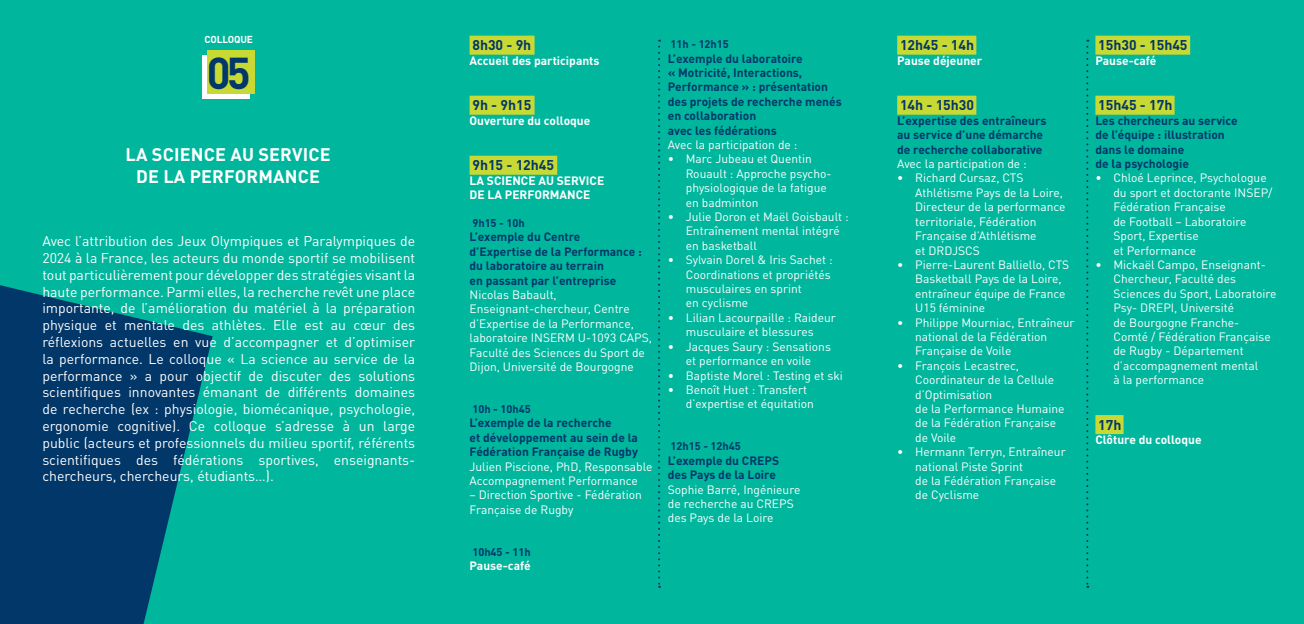
<style>
.page{position:relative;width:1304px;height:624px;background:#00b79e}
.page>*{position:absolute;margin:0;border:0;box-sizing:border-box;transform-origin:0 0}
.t1{font:700 44px "DIN Pro";color:#013769}
.t2{font:700 18px "DIN Pro";letter-spacing:.01em;color:#fff}
.t3{font:14px/16.8px "DIN Pro";color:#fff;text-align:justify}
.t4{font:700 14px "DIN Pro";color:#013769}
.t5{font:12px/14.4px "DIN Pro";color:#fff}
.t6{font:700 12px/14.4px "DIN Pro";color:#013769}
.t7{font:700 12px "DIN Pro";color:#fff}
.t8{font:700 11px "DIN Pro";color:#013769}
.t9{font:700 10px "DIN Pro";letter-spacing:-.01em;color:#fff}
</style>
<div class="page">
<svg style="left:0;top:285px;width:213px;height:339px;fill:#013769"></svg>
<div style="left:202px;top:55px;width:47px;height:44px;background:#fff"></div>
<div style="left:207px;top:50px;width:48px;height:43px;background:#c9d934"></div>
<div style="left:470px;top:36px;width:65px;height:19px;background:#c9d934"></div>
<div style="left:470px;top:96px;width:65px;height:19px;background:#c9d934"></div>
<div style="left:470px;top:156px;width:87px;height:19px;background:#c9d934"></div>
<div style="left:897px;top:36px;width:79px;height:19px;background:#c9d934"></div>
<div style="left:897px;top:96px;width:79px;height:19px;background:#c9d934"></div>
<div style="left:1095px;top:36px;width:95px;height:19px;background:#c9d934"></div>
<div style="left:1095px;top:96px;width:80px;height:19px;background:#c9d934"></div>
<div style="left:1095px;top:415px;width:29px;height:19px;background:#c9d934"></div>
<svg style="left:658px;top:40px;width:2px;height:547px"></svg>
<svg style="left:1086px;top:40px;width:2px;height:547px"></svg>
<p class="t9" style="left:205px;top:31px;width:50px">COLLOQUE</p>
<p class="t1" style="left:207px;top:36px;width:45px">05</p>
<p class="t2" style="left:126px;top:140px;width:207px">LA SCIENCE AU SERVICE</p>
<p class="t2" style="left:136px;top:161px;width:185px">DE LA PERFORMANCE</p>
<p class="t3" style="left:42px;top:231px;width:374px">Avec l’attribution des Jeux Olympiques et Paralympiques de 2024 à la France, les acteurs du monde sportif se mobilisent tout particulièrement pour développer des stratégies visant la haute performance. Parmi elles, la recherche revêt une place importante, de l’amélioration du matériel à la préparation physique et mentale des athlètes. Elle est au cœur des réflexions actuelles en vue d’accompagner et d’optimiser la performance. Le colloque « La science au service de la performance » a pour objectif de discuter des solutions scientifiques innovantes émanant de différents domaines de recherche (ex : physiologie, biomécanique, psychologie, ergonomie cognitive). Ce colloque s’adresse à un large public (acteurs et professionnels du milieu sportif, référents scientifiques des fédérations sportives, enseignants&shy;chercheurs, chercheurs, étudiants…).</p>
<p class="t4" style="left:472px;top:34px;width:60px">8h30 - 9h</p>
<p class="t7" style="left:470px;top:50px;width:131px">Accueil des participants</p>
<p class="t4" style="left:472px;top:94px;width:60px">9h - 9h15</p>
<p class="t7" style="left:470px;top:110px;width:122px">Ouverture du colloque</p>
<p class="t4" style="left:472px;top:154px;width:83px">9h15 - 12h45</p>
<p class="t7" style="left:470px;top:170px;width:136px">LA SCIENCE AU SERVICE</p>
<p class="t7" style="left:470px;top:185px;width:122px">DE LA PERFORMANCE</p>
<p class="t8" style="left:472px;top:214px;width:54px">9h15 - 10h</p>
<p class="t6" style="left:470px;top:228px;width:112px">L’exemple du Centre</p>
<p class="t6" style="left:470px;top:243px;width:174px">d’Expertise de la Performance : du laboratoire au terrain</p>
<p class="t6" style="left:470px;top:271px;width:148px">en passant par l’entreprise</p>
<p class="t5" style="left:470px;top:286px;width:89px">Nicolas Babault,</p>
<p class="t5" style="left:470px;top:300px;width:184px">Enseignant-chercheur, Centre d’Expertise de la Performance, laboratoire INSERM U-1093 CAPS,<br>Faculté des Sciences du Sport de<br>Dijon, Université de Bourgogne</p>
<p class="t8" style="left:472px;top:400px;width:60px">10h - 10h45</p>
<p class="t6" style="left:470px;top:414px;width:144px">L’exemple de la recherche</p>
<p class="t6" style="left:470px;top:429px;width:170px">et développement au sein de la<br>Fédération Française de Rugby</p>
<p class="t5" style="left:470px;top:458px;width:185px">Julien Piscione, PhD, Responsable<br>Accompagnement Performance</p>
<p class="t5" style="left:470px;top:486px;width:174px">– Direction Sportive - Fédération<br>Française de Rugby</p>
<p class="t8" style="left:472px;top:542px;width:60px">10h45 - 11h</p>
<p class="t7" style="left:470px;top:556px;width:63px">Pause-café</p>
<p class="t8" style="left:671px;top:35px;width:60px">11h - 12h15</p>
<p class="t6" style="left:668px;top:50px;width:162px">L’exemple du laboratoire<br>« Motricité, Interactions,<br>Performance » : présentation</p>
<p class="t6" style="left:668px;top:93px;width:175px">des projets de recherche menés en collaboration</p>
<p class="t6" style="left:668px;top:122px;width:110px">avec les fédérations</p>
<p class="t5" style="left:668px;top:136px;width:131px">Avec la participation de :</p>
<p class="t5" style="left:686px;top:151px;width:147px;text-indent:-18px">• Marc Jubeau et Quentin<br>Rouault : Approche psycho&shy;physiologique de la fatigue en badminton</p>
<p class="t5" style="left:686px;top:208px;width:164px;text-indent:-18px">• Julie Doron et Maël Goisbault :<br>Entraînement mental intégré en basketball</p>
<p class="t5" style="left:686px;top:251px;width:148px;text-indent:-18px">• Sylvain Dorel &amp; Iris Sachet :<br>Coordinations et propriétés musculaires en sprint<br>en cyclisme</p>
<p class="t5" style="left:668px;top:309px;width:170px;text-align:center">• Lilian Lacourpaille : Raideur musculaire et blessures</p>
<p class="t5" style="left:668px;top:338px;width:165px;text-align:center">• Jacques Saury : Sensations et performance en voile</p>
<p class="t5" style="left:668px;top:367px;width:177px">• Baptiste Morel : Testing et ski</p>
<p class="t5" style="left:686px;top:381px;width:130px;text-indent:-18px">• Benoît Huet : Transfert d’expertise et équitation</p>
<p class="t8" style="left:671px;top:437px;width:72px">12h15 - 12h45</p>
<p class="t6" style="left:668px;top:452px;width:113px">L’exemple du CREPS</p>
<p class="t6" style="left:668px;top:466px;width:110px">des Pays de la Loire</p>
<p class="t5" style="left:668px;top:481px;width:134px">Sophie Barré, Ingénieure</p>
<p class="t5" style="left:668px;top:495px;width:127px">de recherche au CREPS</p>
<p class="t5" style="left:668px;top:509px;width:107px">des Pays de la Loire</p>
<p class="t4" style="left:900px;top:34px;width:76px">12h45 - 14h</p>
<p class="t7" style="left:897px;top:50px;width:87px">Pause déjeuner</p>
<p class="t4" style="left:900px;top:94px;width:76px">14h - 15h30</p>
<p class="t6" style="left:897px;top:112px;width:151px">L’expertise des entraîneurs au service d’une démarche</p>
<p class="t6" style="left:897px;top:141px;width:147px">de recherche collaborative</p>
<p class="t5" style="left:897px;top:155px;width:131px">Avec la participation de :</p>
<p class="t5" style="left:915px;top:170px;width:152px;text-indent:-18px">• Richard Cursaz, CTS<br>Athlétisme Pays de la Loire,<br>Directeur de la performance territoriale, Fédération<br>Française d’Athlétisme<br>et DRDJSCS</p>
<p class="t5" style="left:915px;top:256px;width:156px;text-indent:-18px">• Pierre-Laurent Balliello, CTS<br>Basketball Pays de la Loire, entraîneur équipe de France<br>U15 féminine</p>
<p class="t5" style="left:915px;top:314px;width:161px;text-indent:-18px">• Philippe Mourniac, Entraîneur national de la Fédération<br>Française de Voile</p>
<p class="t5" style="left:915px;top:357px;width:151px;text-indent:-18px">• François Lecastrec,<br>Coordinateur de la Cellule d’Optimisation<br>de la Performance Humaine de la Fédération Française de Voile</p>
<p class="t5" style="left:915px;top:443px;width:152px;text-indent:-18px">• Hermann Terryn, Entraîneur national Piste Sprint<br>de la Fédération Française de Cyclisme</p>
<p class="t4" style="left:1098px;top:34px;width:91px">15h30 - 15h45</p>
<p class="t7" style="left:1095px;top:50px;width:63px">Pause-café</p>
<p class="t4" style="left:1098px;top:94px;width:76px">15h45 - 17h</p>
<p class="t6" style="left:1095px;top:112px;width:144px">Les chercheurs au service</p>
<p class="t6" style="left:1095px;top:126px;width:131px">de l’équipe : illustration</p>
<p class="t6" style="left:1095px;top:141px;width:90px">dans le domaine</p>
<p class="t6" style="left:1095px;top:155px;width:95px">de la psychologie</p>
<p class="t5" style="left:1113px;top:170px;width:161px;text-indent:-18px">• Chloé Leprince, Psychologue du sport et doctorante INSEP/<br>Fédération Française<br>de Football – Laboratoire<br>Sport, Expertise<br>et Performance</p>
<p class="t5" style="left:1113px;top:256px;width:165px;text-indent:-18px">• Mickaël Campo, Enseignant-<br>Chercheur, Faculté des<br>Sciences du Sport, Laboratoire<br>Psy- DREPI, Université<br>de Bourgogne Franche-<br>Comté / Fédération Française de Rugby - Département d’accompagnement mental<br>à la performance</p>
<p class="t4" style="left:1098px;top:413px;width:25px">17h</p>
<p class="t7" style="left:1095px;top:430px;width:108px">Clôture du colloque</p>
</div>
